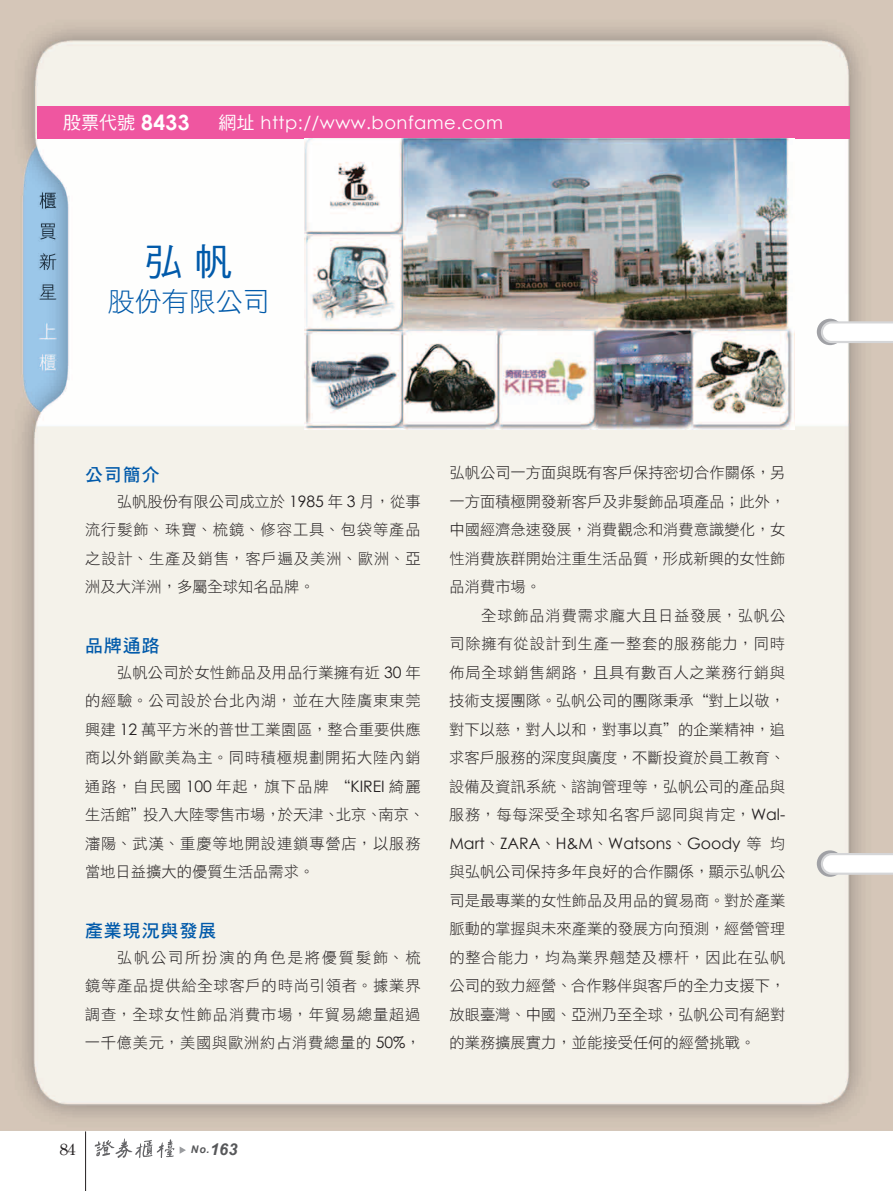
<style>
.page{position:relative;width:893px;height:1191px;background:#fff}
.page>*{position:absolute;margin:0;border:0;box-sizing:border-box;transform-origin:0 0}
.t1{font:37.5px "DF Hei Std W5";color:#015aaa}
.t2{font:27px "DF Hei Std W3";color:#015aaa}
.t3{font:18px "Century Gothic";letter-spacing:.025em;color:#fff}
.t4{font:18px "DF Hei Std W7";letter-spacing:.05em;color:#015aaa}
.t5{font:18px "DF Hei Std W5";color:#fff}
.t6{font:16.5px "Century";color:#231f20}
.t7{font:15.75px "Century Gothic";color:#231f20}
.t8{font:15.3px/28.5px "DF Hei Std W3";letter-spacing:.015em;color:#231f20;text-align:justify}
.t9{font:italic 700 10.5px "Arial";color:#57585a}
.s1{font-family:"Century Gothic";font-weight:700;font-size:21px}
.s2{font-family:"DF Hei Std W5"}
.s3{font-family:"Century Gothic";font-size:15.75px}
.s4{font-family:"DF Hei Std W3";font-size:15.3px}
.s5{font-size:16.35px}
</style>
<div class="page">
<hr style="left:85px;top:1131px;width:1px;height:60px;background:#231f20">
<svg style="left:95px;top:1138px;width:79px;height:20px"></svg>
<svg style="left:180px;top:1147px;width:6px;height:6px"></svg>
<img style="left:0;top:0;width:893px;height:1130px">
<div style="left:37px;top:106px;width:812px;height:33px;background:#ef56a0"></div>
<svg style="left:817px;top:850px;width:26px;height:27px"></svg>
<svg style="left:821px;top:853px;width:72px;height:21px"></svg>
<div style="left:817px;top:319px;width:26px;height:26px;background:#a0a1a5;border-radius:50%"></div>
<svg style="left:821px;top:321px;width:72px;height:22px"></svg>
<img style="left:304px;top:138px;width:490px;height:292px">
<p class="t5" style="left:63px;top:113px;width:128px">股票代號 <span class="s1">8433</span></p>
<p class="t3" style="left:219px;top:110px;width:286px"><span class="s2">網址</span> http://www.bonfame.com</p>
<h1 class="t1" style="left:145px;top:242px;width:89px">弘 帆</h1>
<h2 class="t2" style="left:108px;top:287px;width:164px">股份有限公司</h2>
<p class="t4" style="left:85px;top:464px;width:76px">公司簡介</p>
<p class="t8" style="left:85px;top:487px;width:337px;text-indent:32px">弘帆股份有限公司成立於 <span class="s3">1985</span> 年 <span class="s3">3</span> 月，從事流行髮飾、珠寶、梳鏡、修容工具、包袋等產品之設計、生產及銷售，客戶遍及美洲、歐洲、亞洲及大洋洲，多屬全球知名品牌。</p>
<p class="t4" style="left:85px;top:635px;width:76px">品牌通路</p>
<p class="t8" style="left:85px;top:658px;width:341px;text-align:left;text-indent:32px">弘帆公司於女性飾品及用品行業擁有近 <span class="s3">30</span> 年的經驗。公司設於台北內湖，並在大陸廣東東莞興建 <span class="s3">12</span> 萬平方米的普世工業園區，整合重要供應商以外銷歐美為主。同時積極規劃開拓大陸內銷通路，自民國 <span class="s3">100</span> 年起，旗下品牌 “<span class="s3">KIREI</span> 綺麗生活館＂投入大陸零售市場，於天津、北京、南京、瀋陽、武漢、重慶等地開設連鎖專營店，以服務當地日益擴大的優質生活品需求。</p>
<p class="t4" style="left:85px;top:920px;width:133px">產業現況與發展</p>
<p class="t8" style="left:85px;top:943px;width:337px;text-indent:32px">弘帆公司所扮演的角色是將優質髮飾、梳鏡等產品提供給全球客戶的時尚引領者。據業界調查，全球女性飾品消費市場，年貿易總量超過一千億美元，美國與歐洲約占消費總量的 <span class="s3">50%</span>，</p>
<p class="t8" style="left:449px;top:458px;width:337px">弘帆公司一方面與既有客戶保持密切合作關係，另一方面積極開發新客戶及非髮飾品項產品；此外，中國經濟急速發展，消費觀念和消費意識變化，女性消費族群開始注重生活品質，形成新興的女性飾品消費市場。</p>
<p class="t8" style="left:449px;top:601px;width:338px;text-indent:32px">全球飾品消費需求龐大且日益發展，弘帆公司除擁有從設計到生產一整套的服務能力，同時佈局全球銷售網路，且具有數百人之業務行銷與技術支援團隊。弘帆公司的團隊秉承“對上以敬，對下以慈，對人以和，對事以真＂的企業精神，追求客戶服務的深度與廣度，不斷投資於員工教育、設備及資訊系統、諮詢管理等，弘帆公司的產品與服務，每每深受全球知名客戶認同與肯定，<span class="s3">Wal-</span></p>
<p class="t7" style="left:449px;top:832px;width:337px">Mart<span class="s4">、</span>ZARA<span class="s4">、</span>H&amp;M<span class="s4">、</span>Watsons<span class="s4">、</span>Goody <span class="s4">等均</span></p>
<p class="t8" style="left:449px;top:857px;width:337px">與弘帆公司保持多年良好的合作關係，顯示弘帆公司是最專業的女性飾品及用品的貿易商。對於產業脈動的掌握與未來產業的發展方向預測，經營管理的整合能力，均為業界翹楚及標杆，因此在弘帆公司的致力經營、合作夥伴與客戶的全力支援下，放眼臺灣、中國、亞洲乃至全球，弘帆公司有絕對的業務擴展實力，並能接受任何的經營挑戰。</p>
<p class="t6" style="left:59px;top:1135px;width:19px">84</p>
<p class="t9" style="left:191px;top:1142px;width:48px">No.<span class="s5">163</span></p>
</div>
